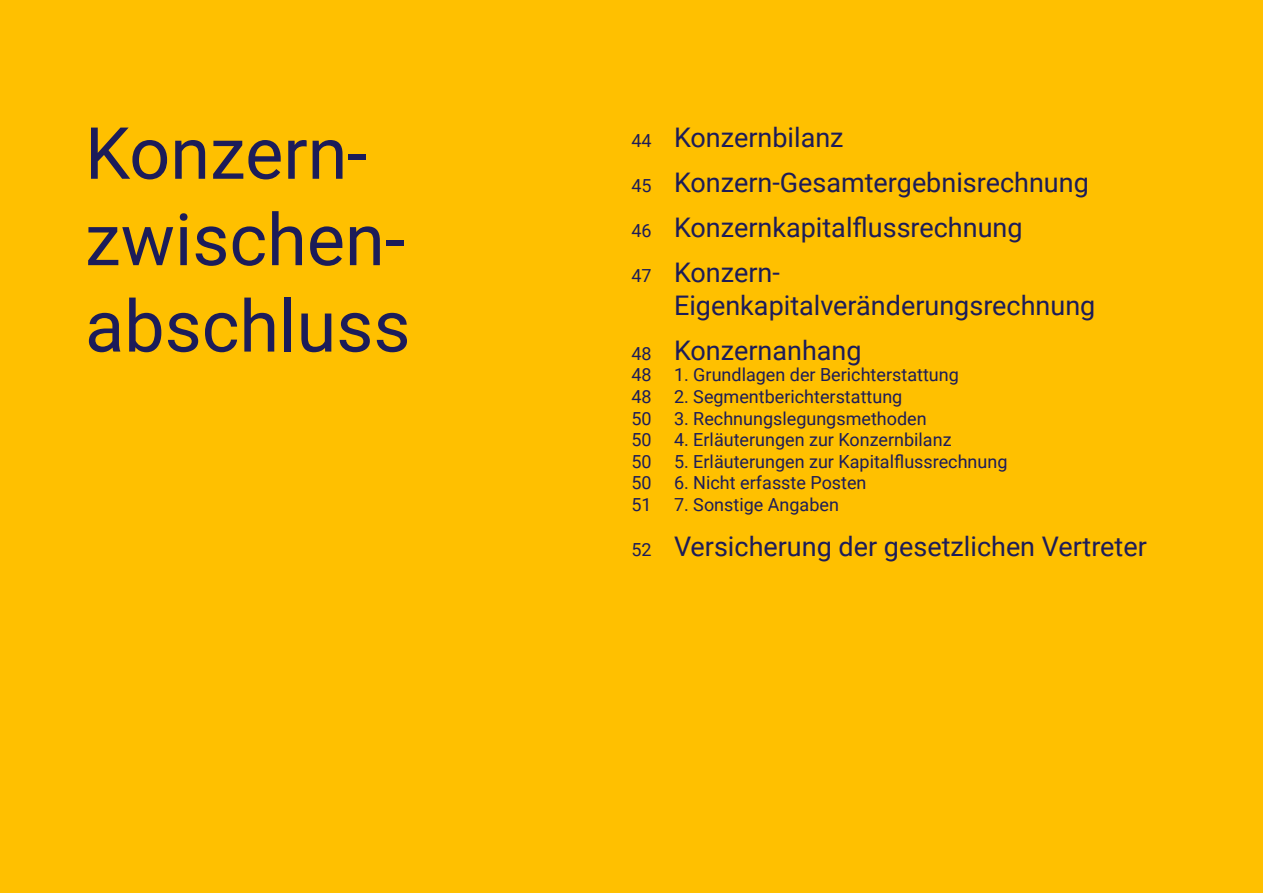
<style>
.page{position:relative;width:1263px;height:893px;background:#ffc000}
.page>*{position:absolute;margin:0;border:0;box-sizing:border-box;transform-origin:0 0}
.t1{font:72px/86.4px "Roboto";color:#1c1c59}
.t2{font:27px/45.2px "Roboto";color:#1c1c59}
.t3{font:18px/21.6px "Roboto";color:#1c1c59}
.s1{font-size:18px}
</style>
<div class="page">
<h1 class="t1" style="left:85px;top:107px;width:327px">Konzern&shy;zwischen&shy;abschluss</h1>
<h2 class="t2" style="left:631px;top:114px;width:459px"><span class="s1">44</span> Konzernbilanz<br><span class="s1">45</span> Konzern-Gesamtergebnisrechnung<br><span class="s1">46</span> Konzernkapitalflussrechnung<br><span class="s1">47</span> Konzern-</h2>
<h2 class="t2" style="left:631px;top:281px;width:465px;text-indent:43px">Eigenkapitalveränderungsrechnung<br><span class="s1">48</span> Konzernanhang</h2>
<p class="t3" style="left:631px;top:364px;width:377px">48 1. Grundlagen der Berichterstattung<br>48 2. Segmentberichterstattung<br>50 3. Rechnungslegungsmethoden<br>50 4. Erläuterungen zur Konzernbilanz<br>50 5. Erläuterungen zur Kapitalflussrechnung 50 6. Nicht erfasste Posten<br>51 7. Sonstige Angaben</p>
<h2 class="t2" style="left:631px;top:523px;width:517px"><span class="s1">52</span> Versicherung der gesetzlichen Vertreter</h2>
</div>
